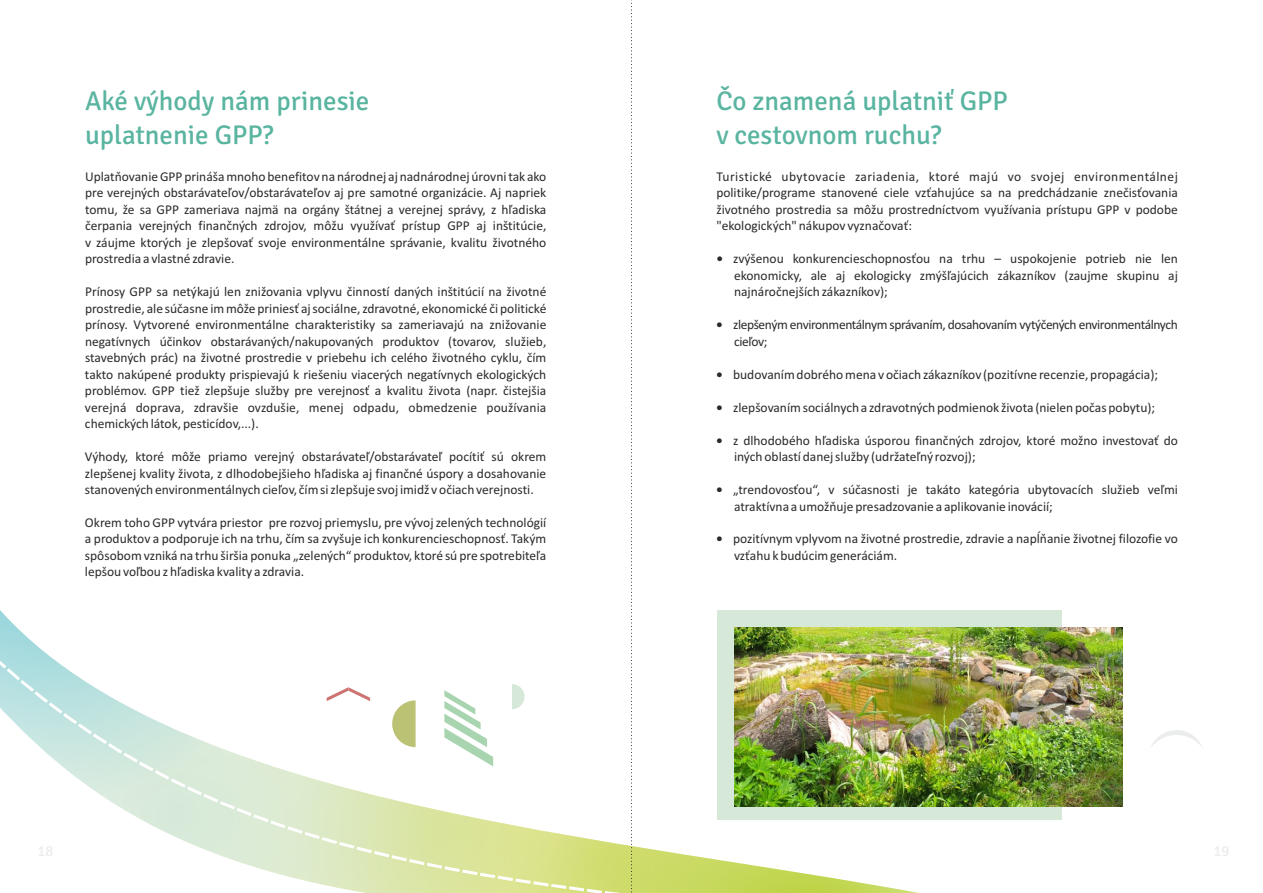
<style>
.page{position:relative;width:1263px;height:893px;background:#fff}
.page>*{position:absolute;margin:0;border:0;box-sizing:border-box;transform-origin:0 0}
.t1{font:27px/33.3px "Signika";color:#59b4a0}
.t2{font:13.5px/16.5px "Calibri";color:#2b2a29;text-align:justify}
.t3{font:13.5px/16.5px "Calibri";letter-spacing:-.03em;color:#2b2a29}
.s1{font-weight:700}
</style>
<div class="page">
<div style="left:717px;top:611px;width:344px;height:209px;background:#d6e9d8"></div>
<svg style="left:0;top:622px;width:924px;height:271px"></svg>
<svg style="left:444px;top:690px;width:49px;height:76px"></svg>
<svg style="left:392px;top:700px;width:24px;height:47px"></svg>
<svg style="left:512px;top:684px;width:12px;height:25px"></svg>
<svg style="left:327px;top:687px;width:43px;height:14px"></svg>
<svg style="left:1151px;top:730px;width:51px;height:17px"></svg>
<img style="left:735px;top:627px;width:387px;height:179px">
<svg style="left:631px;top:0;width:1px;height:893px"></svg>
<h1 class="t1" style="left:85px;top:85px;width:286px">Aké výhody nám prinesie uplatnenie GPP?</h1>
<p class="t2" style="left:85px;top:169px;width:463px">Uplatňovanie GPP prináša mnoho benefitov na národnej aj nadnárodnej úrovni tak ako pre verejných obstarávateľov/obstarávateľov aj pre samotné organizácie. Aj napriek tomu, že sa GPP zameriava najmä na orgány štátnej a verejnej správy, z hľadiska čerpania verejných finančných zdrojov, môžu využívať prístup GPP aj inštitúcie, v záujme ktorých je zlepšovať svoje environmentálne správanie, kvalitu životného prostredia a vlastné zdravie.</p>
<p class="t2" style="left:85px;top:285px;width:463px">Prínosy GPP sa netýkajú len znižovania vplyvu činností daných inštitúcií na životné prostredie, ale súčasne im môže priniesť aj sociálne, zdravotné, ekonomické či politické prínosy. Vytvorené environmentálne charakteristiky sa zameriavajú na znižovanie negatívnych účinkov obstarávaných/nakupovaných produktov (tovarov, služieb, stavebných prác) na životné prostredie v priebehu ich celého životného cyklu, čím takto nakúpené produkty prispievajú k riešeniu viacerých negatívnych ekologických problémov. GPP tiež zlepšuje služby pre verejnosť a kvalitu života (napr. čistejšia verejná doprava, zdravšie ovzdušie, menej odpadu, obmedzenie používania chemických látok, pesticídov,...).</p>
<p class="t2" style="left:85px;top:449px;width:463px">Výhody, ktoré môže priamo verejný obstarávateľ/obstarávateľ pocítiť sú okrem zlepšenej kvality života, z dlhodobejšieho hľadiska aj finančné úspory a dosahovanie stanovených environmentálnych cieľov, čím si zlepšuje svoj imidž v očiach verejnosti.</p>
<p class="t2" style="left:85px;top:515px;width:463px">Okrem toho GPP vytvára priestor pre rozvoj priemyslu, pre vývoj zelených technológií a produktov a podporuje ich na trhu, čím sa zvyšuje ich konkurencieschopnosť. Takým spôsobom vzniká na trhu širšia ponuka „zelených“ produktov, ktoré sú pre spotrebiteľa lepšou voľbou z hľadiska kvality a zdravia.</p>
<h1 class="t1" style="left:716px;top:85px;width:293px">Čo znamená uplatniť GPP v cestovnom ruchu?</h1>
<p class="t2" style="left:716px;top:169px;width:463px">Turistické ubytovacie zariadenia, ktoré majú vo svojej environmentálnej politike/programe stanovené ciele vzťahujúce sa na predchádzanie znečisťovania životného prostredia sa môžu prostredníctvom využívania prístupu GPP v podobe "ekologických" nákupov vyznačovať:</p>
<p class="t2" style="left:734px;top:252px;width:445px;text-indent:-18px"><span class="s1">•</span> zvýšenou konkurencieschopnosťou na trhu – uspokojenie potrieb nie len ekonomicky, ale aj ekologicky zmýšľajúcich zákazníkov (zaujme skupinu aj najnáročnejších zákazníkov);</p>
<p class="t3" style="left:734px;top:318px;width:445px;text-indent:-18px"><span class="s1">•</span> zlepšeným environmentálnym správaním, dosahovaním vytýčených environmentálnych cieľov;</p>
<p class="t2" style="left:716px;top:367px;width:443px"><span class="s1">•</span> budovaním dobrého mena v očiach zákazníkov (pozitívne recenzie, propagácia);</p>
<p class="t2" style="left:716px;top:400px;width:440px"><span class="s1">•</span> zlepšovaním sociálnych a zdravotných podmienok života (nielen počas pobytu);</p>
<p class="t2" style="left:734px;top:433px;width:445px;text-indent:-18px"><span class="s1">•</span> z dlhodobého hľadiska úsporou finančných zdrojov, ktoré možno investovať do iných oblastí danej služby (udržateľný rozvoj);</p>
<p class="t2" style="left:734px;top:482px;width:445px;text-indent:-18px"><span class="s1">•</span> „trendovosťou“, v súčasnosti je takáto kategória ubytovacích služieb veľmi atraktívna a umožňuje presadzovanie a aplikovanie inovácií;</p>
<p class="t2" style="left:734px;top:532px;width:445px;text-indent:-18px"><span class="s1">•</span> pozitívnym vplyvom na životné prostredie, zdravie a napĺňanie životnej filozofie vo vzťahu k budúcim generáciám.</p>
</div>
